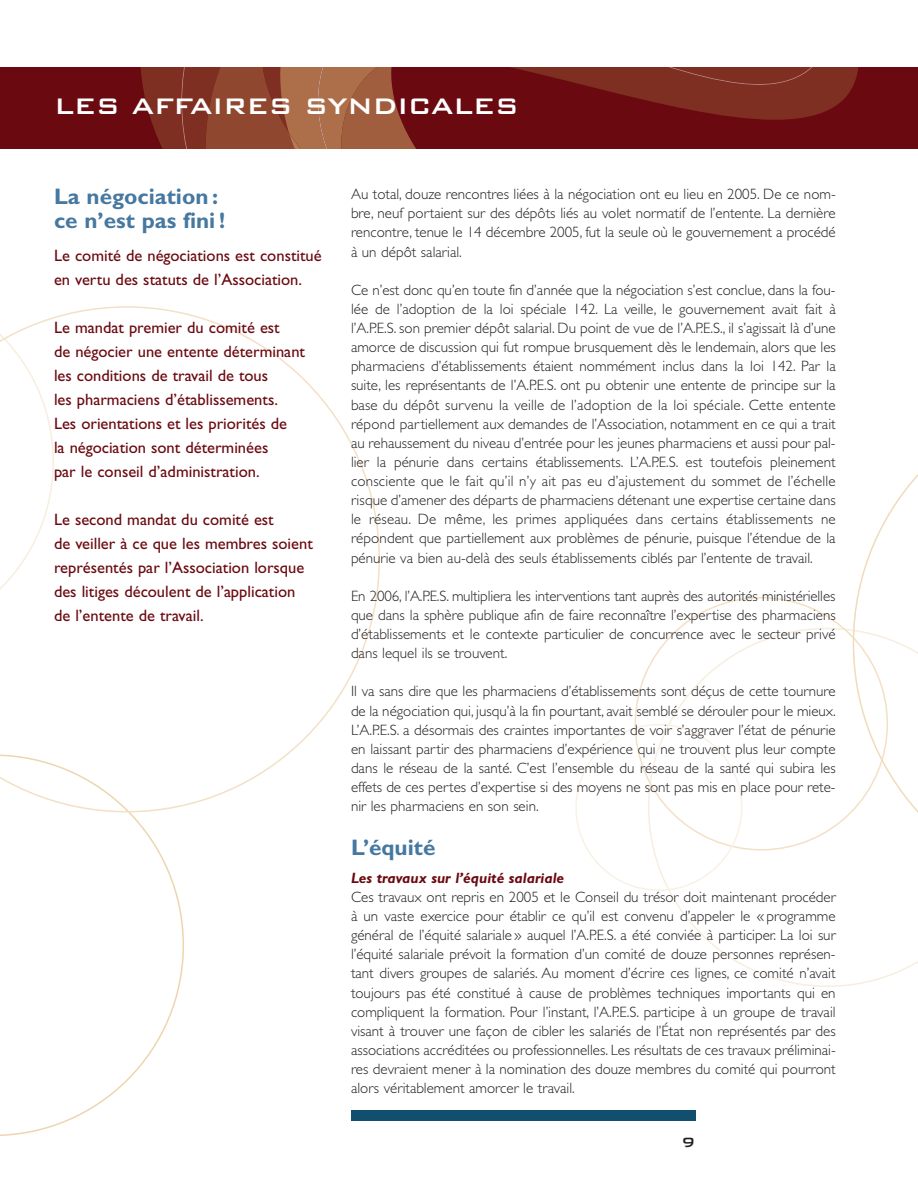
<style>
.page{position:relative;width:918px;height:1188px;background:#fff}
.page>*{position:absolute;margin:0;border:0;box-sizing:border-box;transform-origin:0 0}
.t1{font:30px "Bank Gothic BT Medium 2";letter-spacing:-.025em;color:#fff}
.t2{font:700 22.5px/24px "Gill Sans";color:#4678a0}
.t3{font:18px "Bank Gothic BT Medium 2";color:#231f20}
.t4{font:16.5px/24px "Gill Sans";color:#6a090f}
.t5{font:300 15px/19px "Gill Sans";color:#231f20;text-align:justify}
.t6{font:italic 700 15px "Gill Sans";color:#6a090f}
</style>
<div class="page">
<svg style="left:0;top:812px;width:184px;height:324px"></svg>
<svg style="left:0;top:306px;width:380px;height:506px"></svg>
<div style="left:351px;top:1110px;width:344px;height:10px;background:#114f6e"></div>
<svg style="left:669px;top:891px;width:249px;height:96px"></svg>
<svg style="left:635px;top:597px;width:218px;height:254px"></svg>
<svg style="left:575px;top:724px;width:167px;height:167px"></svg>
<svg style="left:853px;top:474px;width:65px;height:423px"></svg>
<div style="left:0;top:68px;width:918px;height:80px;background:#6a090f"></div>
<svg style="left:141px;top:68px;width:42px;height:80px;fill:#7e2f21"></svg>
<svg style="left:183px;top:68px;width:675px;height:80px"></svg>
<h1 class="t1" style="left:54px;top:86px;width:467px">LES AFFAIRES SYNDICALES</h1>
<h2 class="t2" style="left:54px;top:187px;width:173px">La négociation : ce n’est pas fini !</h2>
<p class="t4" style="left:54px;top:246px;width:269px">Le comité de négociations est constitué en vertu des statuts de l’Association.</p>
<p class="t4" style="left:54px;top:318px;width:253px">Le mandat premier du comité est<br>de négocier une entente déterminant les conditions de travail de tous<br>les pharmaciens d’établissements.<br>Les orientations et les priorités de<br>la négociation sont déterminées<br>par le conseil d’administration.</p>
<p class="t4" style="left:54px;top:510px;width:260px">Le second mandat du comité est<br>de veiller à ce que les membres soient représentés par l’Association lorsque des litiges découlent de l’application de l’entente de travail.</p>
<p class="t5" style="left:351px;top:186px;width:486px">Au total, douze rencontres liées à la négociation ont eu lieu en 2005. De ce nom&shy;bre, neuf portaient sur des dépôts liés au volet normatif de l’entente. La dernière rencontre, tenue le 14 décembre 2005, fut la seule où le gouvernement a procédé à un dépôt salarial.</p>
<p class="t5" style="left:351px;top:282px;width:486px">Ce n’est donc qu’en toute fin d’année que la négociation s’est conclue, dans la fou&shy;lée de l’adoption de la loi spéciale 142. La veille, le gouvernement avait fait à l’A.P.E.S. son premier dépôt salarial. Du point de vue de l’A.P.E.S., il s’agissait là d’une amorce de discussion qui fut rompue brusquement dès le lendemain, alors que les pharmaciens d’établissements étaient nommément inclus dans la loi 142. Par la suite, les représentants de l’A.P.E.S. ont pu obtenir une entente de principe sur la base du dépôt survenu la veille de l’adoption de la loi spéciale. Cette entente répond partiellement aux demandes de l’Association, notamment en ce qui a trait au rehaussement du niveau d’entrée pour les jeunes pharmaciens et aussi pour pal&shy;lier la pénurie dans certains établissements. L’A.P.E.S. est toutefois pleinement consciente que le fait qu’il n’y ait pas eu d’ajustement du sommet de l’échelle risque d’amener des départs de pharmaciens détenant une expertise certaine dans le réseau. De même, les primes appliquées dans certains établissements ne répondent que partiellement aux problèmes de pénurie, puisque l’étendue de la pénurie va bien au-delà des seuls établissements ciblés par l’entente de travail.</p>
<p class="t5" style="left:351px;top:588px;width:486px">En 2006, l’A.P.E.S. multipliera les interventions tant auprès des autorités ministérielles que dans la sphère publique afin de faire reconnaître l’expertise des pharmaciens d’établissements et le contexte particulier de concurrence avec le secteur privé dans lequel ils se trouvent.</p>
<p class="t5" style="left:351px;top:683px;width:486px">Il va sans dire que les pharmaciens d’établissements sont déçus de cette tournure de la négociation qui, jusqu’à la fin pourtant, avait semblé se dérouler pour le mieux.<br>L’A.P.E.S. a désormais des craintes importantes de voir s’aggraver l’état de pénurie en laissant partir des pharmaciens d’expérience qui ne trouvent plus leur compte dans le réseau de la santé. C’est l’ensemble du réseau de la santé qui subira les effets de ces pertes d’expertise si des moyens ne sont pas mis en place pour rete&shy;nir les pharmaciens en son sein.</p>
<h2 class="t2" style="left:351px;top:838px;width:86px">L’équité</h2>
<p class="t6" style="left:351px;top:873px;width:215px">Les travaux sur l’équité salariale</p>
<p class="t5" style="left:351px;top:889px;width:486px">Ces travaux ont repris en 2005 et le Conseil du trésor doit maintenant procéder à un vaste exercice pour établir ce qu’il est convenu d’appeler le « programme général de l’équité salariale » auquel l’A.P.E.S. a été conviée à participer. La loi sur l’équité salariale prévoit la formation d’un comité de douze personnes représen&shy;tant divers groupes de salariés. Au moment d’écrire ces lignes, ce comité n’avait toujours pas été constitué à cause de problèmes techniques importants qui en compliquent la formation. Pour l’instant, l’A.P.E.S. participe à un groupe de travail visant à trouver une façon de cibler les salariés de l’État non représentés par des associations accréditées ou professionnelles. Les résultats de ces travaux préliminai&shy;res devraient mener à la nomination des douze membres du comité qui pourront alors véritablement amorcer le travail.</p>
<p class="t3" style="left:681px;top:1131px;width:15px">9</p>
</div>
